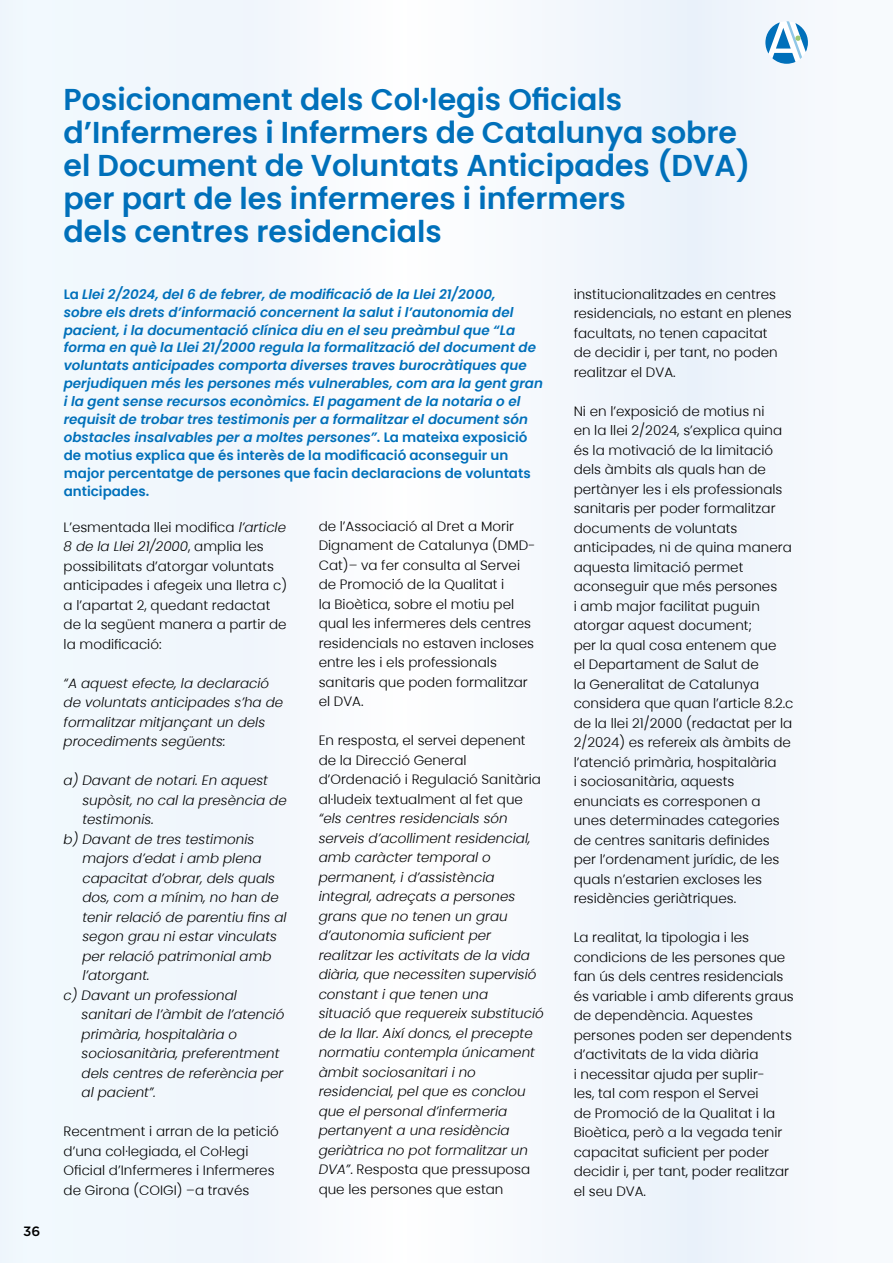
<style>
.page{position:relative;width:893px;height:1263px;background:#f2f8fd}
.page>*{position:absolute;margin:0;border:0;box-sizing:border-box;transform-origin:0 0}
.t1{font:600 30px/33px "Poppins";color:#0070ba}
.t2{font:300 13.5px/19.5px "Poppins";color:#000}
.t3{font:italic 300 13.5px/19.5px "Poppins";color:#000}
.t4{font:italic 600 13.5px/18px "Poppins";color:#0070ba}
.t5{font:500 13.5px "Gotham";color:#000}
.s1{font-style:normal}
.s2{font-style:italic}
</style>
<div class="page">
<svg style="left:765px;top:21px;width:43px;height:43px"></svg>
<p class="t5" style="left:23px;top:1223px;width:19px">36</p>
<h1 class="t1" style="left:64px;top:83px;width:688px">Posicionament dels Col·legis Oficials d’Infermeres i Infermers de Catalunya sobre el Document de Voluntats Anticipades (DVA) per part de les infermeres i infermers<br>dels centres residencials</h1>
<p class="t4" style="left:64px;top:285px;width:481px"><span class="s1">La</span> Llei 2/2024, del 6 de febrer, de modificació de la Llei 21/2000,<br>sobre els drets d’informació concernent la salut i l’autonomia del pacient, i la documentació clínica diu en el seu preàmbul que “La forma en què la Llei 21/2000 regula la formalització del document de voluntats anticipades comporta diverses traves burocràtiques que perjudiquen més les persones més vulnerables, com ara la gent gran i la gent sense recursos econòmics. El pagament de la notaria o el requisit de trobar tres testimonis per a formalitzar el document són obstacles insalvables per a moltes persones”<span class="s1">. La mateixa exposició de motius explica que és interès de la modificació aconseguir un major percentatge de persones que facin declaracions de voluntats anticipades.</span></p>
<p class="t2" style="left:64px;top:517px;width:225px">L’esmentada llei modifica <span class="s2">l’article<br>8 de la Llei 21/2000</span>, amplia les possibilitats d’atorgar voluntats anticipades i afegeix una lletra c) a l’apartat 2, quedant redactat de la següent manera a partir de la modificació:</p>
<p class="t3" style="left:64px;top:673px;width:221px">“A aquest efecte, la declaració de voluntats anticipades s’ha de formalitzar mitjançant un dels procediments següents:</p>
<p class="t3" style="left:64px;top:771px;width:206px">a) Davant de notari. En aquest</p>
<p class="t3" style="left:82px;top:790px;width:206px">supòsit, no cal la presència de</p>
<p class="t3" style="left:82px;top:810px;width:73px">testimonis.</p>
<p class="t3" style="left:64px;top:829px;width:192px">b) Davant de tres testimonis</p>
<p class="t3" style="left:82px;top:849px;width:181px">majors d’edat i amb plena</p>
<p class="t3" style="left:82px;top:868px;width:194px">capacitat d’obrar, dels quals</p>
<p class="t3" style="left:82px;top:888px;width:198px">dos, com a mínim, no han de</p>
<p class="t3" style="left:82px;top:907px;width:206px">tenir relació de parentiu fins al</p>
<p class="t3" style="left:82px;top:927px;width:196px">segon grau ni estar vinculats</p>
<p class="t3" style="left:82px;top:946px;width:191px">per relació patrimonial amb</p>
<p class="t3" style="left:82px;top:966px;width:69px">l’atorgant.</p>
<p class="t3" style="left:64px;top:985px;width:175px">c) Davant un professional</p>
<p class="t3" style="left:82px;top:1005px;width:204px">sanitari de l’àmbit de l’atenció</p>
<p class="t3" style="left:82px;top:1024px;width:157px">primària, hospitalària o</p>
<p class="t3" style="left:82px;top:1044px;width:199px">sociosanitària, preferentment</p>
<p class="t3" style="left:82px;top:1063px;width:203px">dels centres de referència per</p>
<p class="t3" style="left:82px;top:1083px;width:76px">al pacient”.</p>
<p class="t2" style="left:64px;top:1122px;width:217px">Recentment i arran de la petició d’una col·legiada, el Col·legi<br>Oficial d’Infermeres i Infermeres de Girona (COIGI) –a través</p>
<p class="t2" style="left:319px;top:516px;width:218px">de l’Associació al Dret a Morir<br>Dignament de Catalunya (DMD-<br>Cat)– va fer consulta al Servei de Promoció de la Qualitat i<br>la Bioètica, sobre el motiu pel qual les infermeres dels centres residencials no estaven incloses entre les i els professionals sanitaris que poden formalitzar el DVA.</p>
<p class="t2" style="left:319px;top:731px;width:224px">En resposta, el servei depenent de la Direcció General d’Ordenació i Regulació Sanitària al·ludeix textualment al fet que</p>
<p class="t3" style="left:319px;top:809px;width:227px">“els centres residencials són serveis d’acolliment residencial, amb caràcter temporal o permanent, i d’assistència integral, adreçats a persones grans que no tenen un grau d’autonomia suficient per realitzar les activitats de la vida diària, que necessiten supervisió constant i que tenen una situació que requereix substitució de la llar. Així doncs, el precepte normatiu contempla únicament àmbit sociosanitari i no residencial, pel que es conclou que el personal d’infermeria pertanyent a una residència geriàtrica no pot formalitzar un<br>DVA”<span class="s1">. Resposta que pressuposa que les persones que estan</span></p>
<p class="t2" style="left:574px;top:284px;width:220px">institucionalitzades en centres residencials, no estant en plenes facultats, no tenen capacitat<br>de decidir i, per tant, no poden realitzar el DVA.</p>
<p class="t2" style="left:574px;top:401px;width:221px">Ni en l’exposició de motius ni<br>en la llei 2/2024, s’explica quina és la motivació de la limitació dels àmbits als quals han de pertànyer les i els professionals sanitaris per poder formalitzar documents de voluntats anticipades, ni de quina manera aquesta limitació permet aconseguir que més persones<br>i amb major facilitat puguin atorgar aquest document;<br>per la qual cosa entenem que<br>el Departament de Salut de<br>la Generalitat de Catalunya considera que quan l’article 8.2.c de la llei 21/2000 (redactat per la<br>2/2024) es refereix als àmbits de l’atenció primària, hospitalària<br>i sociosanitària, aquests enunciats es corresponen a unes determinades categories de centres sanitaris definides per l’ordenament jurídic, de les quals n’estarien excloses les residències geriàtriques.</p>
<p class="t2" style="left:574px;top:928px;width:222px">La realitat, la tipologia i les condicions de les persones que fan ús dels centres residencials és variable i amb diferents graus de dependència. Aquestes persones poden ser dependents d’activitats de la vida diària<br>i necessitar ajuda per suplir-<br>les, tal com respon el Servei<br>de Promoció de la Qualitat i la<br>Bioètica, però a la vegada tenir capacitat suficient per poder decidir i, per tant, poder realitzar el seu DVA.</p>
</div>
